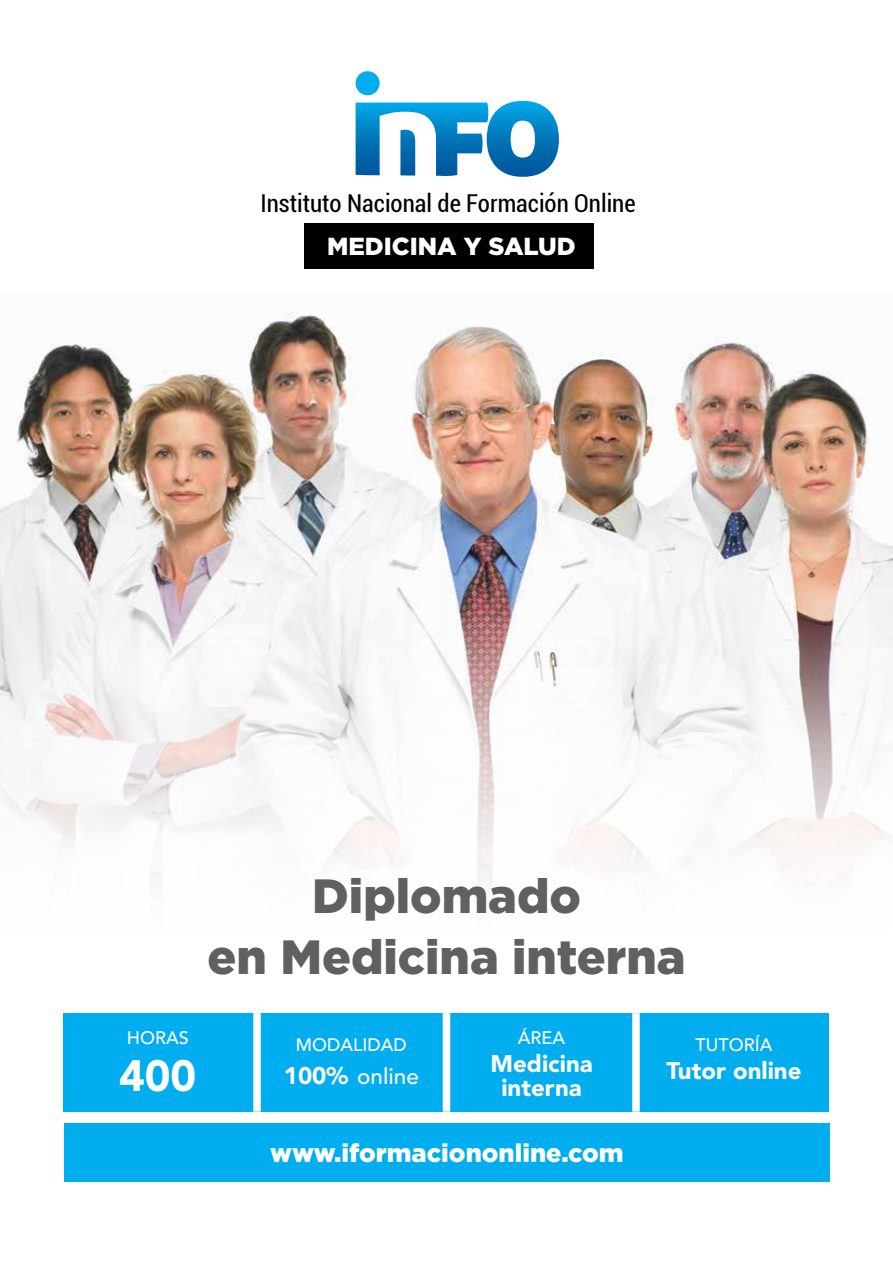
<style>
.page{position:relative;width:893px;height:1263px;background:#fff}
.page>*{position:absolute;margin:0;border:0;box-sizing:border-box;transform-origin:0 0}
.t1{font:900 48px/60.6px "Gotham";color:#5f6062;text-align:center}
.t2{font:900 43.5px "Avenir";color:#fff}
.t3{font:900 25.5px "Gotham";color:#fff}
.t4{font:condensed 24.6px "Roboto";color:#000}
.t5{font:900 24.6px "Gotham";color:#fff}
.t6{font:900 24px/24px "Avenir";color:#fff;text-align:center}
.t7{font:500 22.5px "Avenir";color:#fff}
.t8{font:500 18px "Avenir";color:#fff}
.s1{font-weight:900;font-size:24px}
</style>
<div class="page">
<img style="left:0;top:309px;width:893px;height:570px">
<div style="left:64px;top:1013px;width:765px;height:99px;background:#00aeef"></div>
<div style="left:253px;top:1013px;width:8px;height:99px;background:#fff"></div>
<div style="left:632px;top:1013px;width:8px;height:99px;background:#fff"></div>
<div style="left:443px;top:1013px;width:7px;height:99px;background:#fff"></div>
<div style="left:64px;top:1123px;width:766px;height:59px;background:#00aeef"></div>
<div style="left:305px;top:223px;width:289px;height:46px;background:#000"></div>
<svg style="left:356px;top:101px;width:203px;height:76px"></svg>
<div style="left:356px;top:71px;width:24px;height:24px;background:#00aeef;border-radius:50%"></div>
<p class="t4" style="left:261px;top:187px;width:377px">Instituto Nacional de Formación Online</p>
<p class="t5" style="left:327px;top:230px;width:250px">MEDICINA Y SALUD</p>
<h1 class="t1" style="left:208px;top:865px;width:480px">Diplomado<br>en Medicina interna</h1>
<p class="t8" style="left:127px;top:1027px;width:63px">HORAS</p>
<h2 class="t2" style="left:119px;top:1049px;width:79px">400</h2>
<p class="t8" style="left:296px;top:1034px;width:112px">MODALIDAD</p>
<p class="t7" style="left:284px;top:1063px;width:136px"><span class="s1">100%</span> online</p>
<p class="t8" style="left:518px;top:1027px;width:49px">ÁREA</p>
<p class="t8" style="left:695px;top:1035px;width:78px">TUTORÍA</p>
<p class="t6" style="left:490px;top:1051px;width:104px">Medicina interna</p>
<p class="t6" style="left:666px;top:1059px;width:137px">Tutor online</p>
<p class="t3" style="left:270px;top:1135px;width:355px">www.iformaciononline.com</p>
</div>
